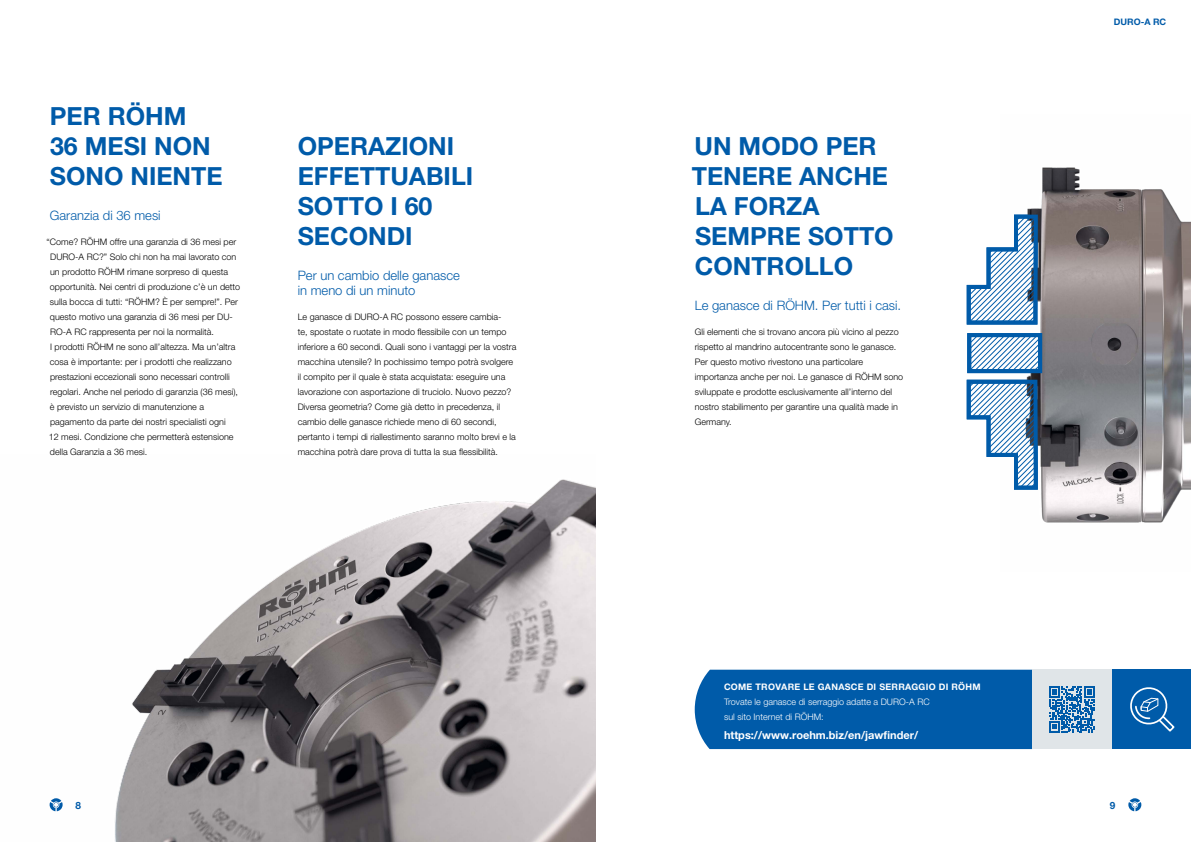
<style>
.page{position:relative;width:1191px;height:842px;background:#fff}
.page>*{position:absolute;margin:0;border:0;box-sizing:border-box;transform-origin:0 0}
.t1{font:700 25px/30px "Helvetica Neue LT Pro";color:#005ba9}
.t2{font:300 13px/15px "Helvetica Neue LT Pro";color:#005ba9}
.t3{font:700 11px "Helvetica Neue LT Pro";color:#fff}
.t4{font:700 10px "Helvetica Neue LT Pro";color:#005ba9}
.t5{font:300 9px/15px "Helvetica Neue LT Pro";color:#000}
.t6{font:300 9px/15px "Helvetica Neue LT Pro";color:#fff}
.t7{font:700 9px "Helvetica Neue LT Pro";letter-spacing:.03em;color:#fff}
.t8{font:700 9px "Helvetica Neue LT Pro";color:#005ba9}
</style>
<div class="page">
<svg style="left:1128px;top:798px;width:13px;height:13px"></svg>
<img style="left:1027px;top:167px;width:164px;height:356px">
<svg style="left:966px;top:213px;width:78px;height:279px"></svg>
<img style="left:49px;top:479px;width:546px;height:363px">
<div style="left:694px;top:670px;width:338px;height:79px;background:#005ba9"></div>
<div style="left:1111px;top:670px;width:80px;height:79px;background:#005ba9"></div>
<svg style="left:1130px;top:687px;width:45px;height:45px"></svg>
<div style="left:1032px;top:670px;width:79px;height:79px;background:#e0e5e8"></div>
<svg style="left:1049px;top:686px;width:45px;height:46px"></svg>
<h1 class="t1" style="left:50px;top:100px;width:174px">PER RÖHM<br>36 MESI NON<br>SONO NIENTE</h1>
<h2 class="t2" style="left:50px;top:207px;width:112px">Garanzia di 36 mesi</h2>
<p class="t5" style="left:47px;top:234px;width:195px">“Come? RÖHM offre una garanzia di 36 mesi per DURO-A RC?” Solo chi non ha mai lavorato con un prodotto RÖHM rimane sorpreso di questa opportunità. Nei centri di produzione c’è un detto sulla bocca di tutti: “RÖHM? È per sempre!”. Per questo motivo una garanzia di 36 mesi per DU-RO-A RC rappresenta per noi la normalità.<br>I prodotti RÖHM ne sono all’altezza. Ma un’altra cosa è importante: per i prodotti che realizzano prestazioni eccezionali sono necessari controlli regolari. Anche nel periodo di garanzia (36 mesi), è previsto un servizio di manutenzione a pagamento da parte dei nostri specialisti ogni<br>12 mesi. Condizione che permetterà estensione della Garanzia a 36 mesi.</p>
<h1 class="t1" style="left:298px;top:130px;width:177px">OPERAZIONI<br>EFFETTUABILI<br>SOTTO I 60<br>SECONDI</h1>
<h2 class="t2" style="left:298px;top:267px;width:164px">Per un cambio delle ganasce in meno di un minuto</h2>
<p class="t5" style="left:298px;top:309px;width:220px">Le ganasce di DURO-A RC possono essere cambia-<br>te, spostate o ruotate in modo flessibile con un tempo inferiore a 60 secondi. Quali sono i vantaggi per la vostra macchina utensile? In pochissimo tempo potrà svolgere il compito per il quale è stata acquistata: eseguire una lavorazione con asportazione di truciolo. Nuovo pezzo?<br>Diversa geometria? Come già detto in precedenza, il cambio delle ganasce richiede meno di 60 secondi, pertanto i tempi di riallestimento saranno molto brevi e la macchina potrà dare prova di tutta la sua flessibilità.</p>
<h1 class="t1" style="left:691px;top:130px;width:203px">UN MODO PER<br>TENERE ANCHE<br>LA FORZA<br>SEMPRE SOTTO<br>CONTROLLO</h1>
<h2 class="t2" style="left:694px;top:297px;width:208px">Le ganasce di RÖHM. Per tutti i casi.</h2>
<p class="t5" style="left:694px;top:324px;width:210px">Gli elementi che si trovano ancora più vicino al pezzo rispetto al mandrino autocentrante sono le ganasce.<br>Per questo motivo rivestono una particolare importanza anche per noi. Le ganasce di RÖHM sono sviluppate e prodotte esclusivamente all’interno del nostro stabilimento per garantire una qualità made in Germany.</p>
<p class="t7" style="left:724px;top:681px;width:258px">COME TROVARE LE GANASCE DI SERRAGGIO DI RÖHM</p>
<p class="t6" style="left:724px;top:694px;width:207px">Trovate le ganasce di serraggio adatte a DURO-A RC sul sito Internet di RÖHM:</p>
<p class="t3" style="left:724px;top:728px;width:196px">https://www.roehm.biz/en/jawfinder/</p>
<p class="t8" style="left:1113px;top:16px;width:54px">DURO-A RC</p>
<p class="t4" style="left:75px;top:799px;width:7px">8</p>
<p class="t4" style="left:1110px;top:799px;width:7px">9</p>
</div>
